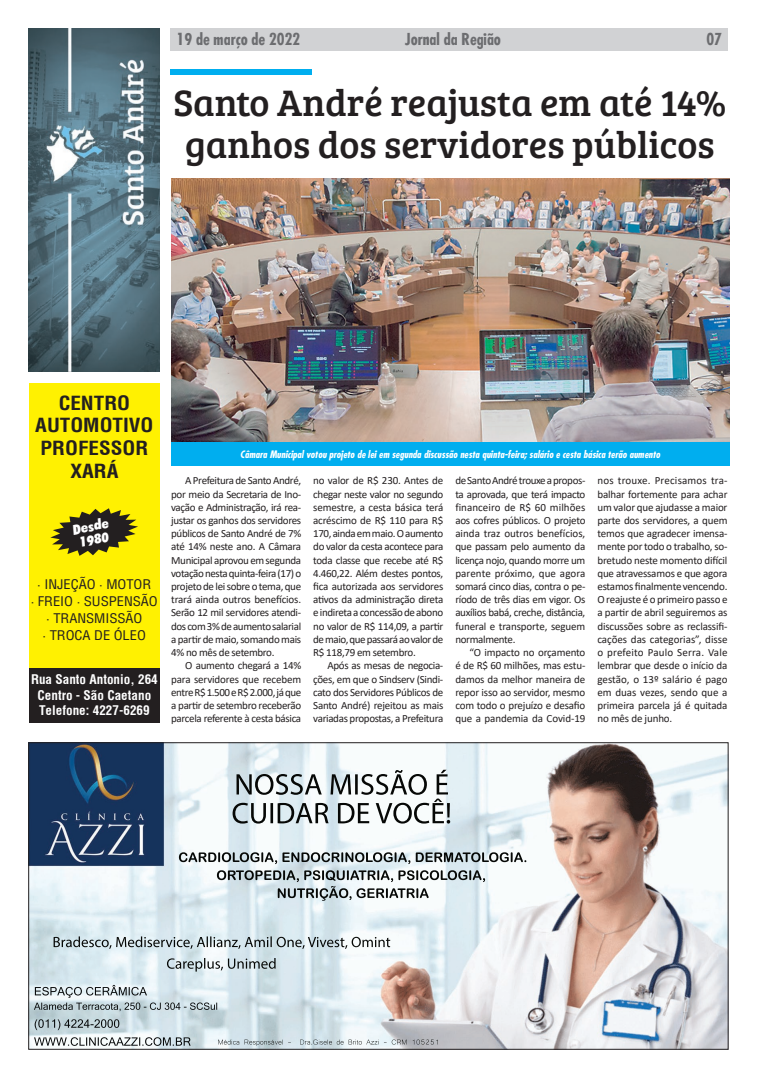
<style>
.page{position:relative;width:757px;height:1078px;background:#fff}
.page>*{position:absolute;margin:0;border:0;box-sizing:border-box;transform-origin:0 0}
.Titulos{font:38px/42px "Bree Serif";color:#231f20;text-align:center}
.t1{font:700 condensed 19px "Switzerland";color:#231f20;scale:1.11 1}
.texto{font:700 condensed 16px "Futura";color:#6c6d70}
.texto-2{font:italic 900 condensed 13.7px "Futura BT";color:#fff;scale:1.1 1}
.t2{font:13px "Switzerland Condensed";color:#231f20;scale:1.11 1}
.t3{font:700 condensed 13px/15.6px "Switzerland";color:#fff;text-align:center}
.Texto{font:11px/13.2px "Calibri";letter-spacing:-.03em;color:#231f20;text-align:justify}
.Legendas_novas{font:italic 700 condensed 10px "Futura";color:#fff}
</style>
<div class="page">
<div style="left:170px;top:28px;width:557px;height:23px;background:#d1d2d4"></div>
<img style="left:29px;top:29px;width:131px;height:342px">
<div style="left:29px;top:383px;width:131px;height:290px;background:#fff101"></div>
<svg style="left:50px;top:508px;width:88px;height:48px"></svg>
<div style="left:29px;top:668px;width:131px;height:55px;background:#231f20"></div>
<img style="left:30px;top:744px;width:696px;height:303px">
<div style="left:170px;top:69px;width:142px;height:6px;background:#00aeef"></div>
<img style="left:171px;top:178px;width:558px;height:264px">
<div style="left:171px;top:442px;width:558px;height:24px;background:#00aeef"></div>
<p class="texto" style="left:177px;top:29px;width:125px">19 de março de 2022</p>
<p class="texto" style="left:405px;top:28px;width:97px">Jornal da Região</p>
<p class="texto" style="left:706px;top:28px;width:17px">07</p>
<p class="Titulos" style="left:173px;top:79px;width:554px">Santo André reajusta em até 14% ganhos dos servidores públicos</p>
<p class="t1" style="left:59px;top:391px;width:66px">CENTRO</p>
<p class="t1" style="left:35px;top:414px;width:108px">AUTOMOTIVO</p>
<p class="t1" style="left:41px;top:436px;width:99px">PROFESSOR</p>
<p class="t1" style="left:70px;top:459px;width:45px">XARÁ</p>
<p class="texto-2" style="left:71px;top:522px;width:35px;rotate:-12deg">Desde</p>
<p class="texto-2" style="left:78px;top:534px;width:28px;rotate:-12deg">1980</p>
<p class="t2" style="left:37px;top:576px;width:104px">• INJEÇÃO • MOTOR</p>
<p class="t2" style="left:31px;top:593px;width:116px">• FREIO • SUSPENSÃO</p>
<p class="t2" style="left:46px;top:610px;width:88px">• TRANSMISSÃO</p>
<p class="t2" style="left:43px;top:627px;width:95px">• TROCA DE ÓLEO</p>
<p class="t3" style="left:31px;top:671px;width:128px">Rua Santo Antonio, 264<br>Centro - São Caetano</p>
<p class="t3" style="left:39px;top:702px;width:112px">Telefone: 4227-6269</p>
<p class="Legendas_novas" style="left:240px;top:447px;width:421px">Câmara Municipal votou projeto de lei em segunda discussão nesta quinta-feira; salário e cesta básica terão aumento</p>
<p class="Texto" style="left:171px;top:473px;width:132px;text-indent:14px">A Prefeitura de Santo André, por meio da Secretaria de Ino&shy;vação e Administração, irá rea&shy;justar os ganhos dos servidores públicos de Santo André de 7% até 14% neste ano. A Câmara Municipal aprovou em segunda votação nesta quinta-feira (17) o projeto de lei sobre o tema, que trará ainda outros benefícios.<br>Serão 12 mil servidores atendi&shy;dos com 3% de aumento salarial a partir de maio, somando mais 4% no mês de setembro.</p>
<p class="Texto" style="left:171px;top:658px;width:132px;text-indent:14px">O aumento chegará a 14% para servidores que recebem entre R$ 1.500 e R$ 2.000, já que a partir de setembro receberão parcela referente à cesta básica</p>
<p class="Texto" style="left:313px;top:473px;width:132px">no valor de R$ 230. Antes de chegar neste valor no segundo semestre, a cesta básica terá acréscimo de R$ 110 para R$ 170, ainda em maio. O aumento do valor da cesta acontece para toda classe que recebe até R$ 4.460,22. Além destes pontos, fica autorizada aos servidores ativos da administração direta e indireta a concessão de abono no valor de R$ 114,09, a partir de maio, que passará ao valor de R$ 118,79 em setembro.</p>
<p class="Texto" style="left:313px;top:658px;width:132px;text-indent:14px">Após as mesas de negocia&shy;ções, em que o Sindserv (Sindi&shy;cato dos Servidores Públicos de Santo André) rejeitou as mais variadas propostas, a Prefeitura</p>
<p class="Texto" style="left:455px;top:473px;width:132px">de Santo André trouxe a propos&shy;ta aprovada, que terá impacto financeiro de R$ 60 milhões aos cofres públicos. O projeto ainda traz outros benefícios, que passam pelo aumento da licença nojo, quando morre um parente próximo, que agora somará cinco dias, contra o pe&shy;ríodo de três dias em vigor. Os auxílios babá, creche, distância, funeral e transporte, seguem normalmente.</p>
<p class="Texto" style="left:455px;top:645px;width:132px;text-indent:14px">“O impacto no orçamento é de R$ 60 milhões, mas estu&shy;damos da melhor maneira de repor isso ao servidor, mesmo com todo o prejuízo e desafio que a pandemia da Covid-19</p>
<p class="Texto" style="left:597px;top:473px;width:132px">nos trouxe. Precisamos tra&shy;balhar fortemente para achar um valor que ajudasse a maior parte dos servidores, a quem temos que agradecer imensa&shy;mente por todo o trabalho, so&shy;bretudo neste momento difícil que atravessamos e que agora estamos finalmente vencendo.<br>O reajuste é o primeiro passo e a partir de abril seguiremos as discussões sobre as reclassifi&shy;cações das categorias”, disse o prefeito Paulo Serra. Vale lembrar que desde o início da gestão, o 13º salário é pago em duas vezes, sendo que a primeira parcela já é quitada no mês de junho.</p>
</div>
